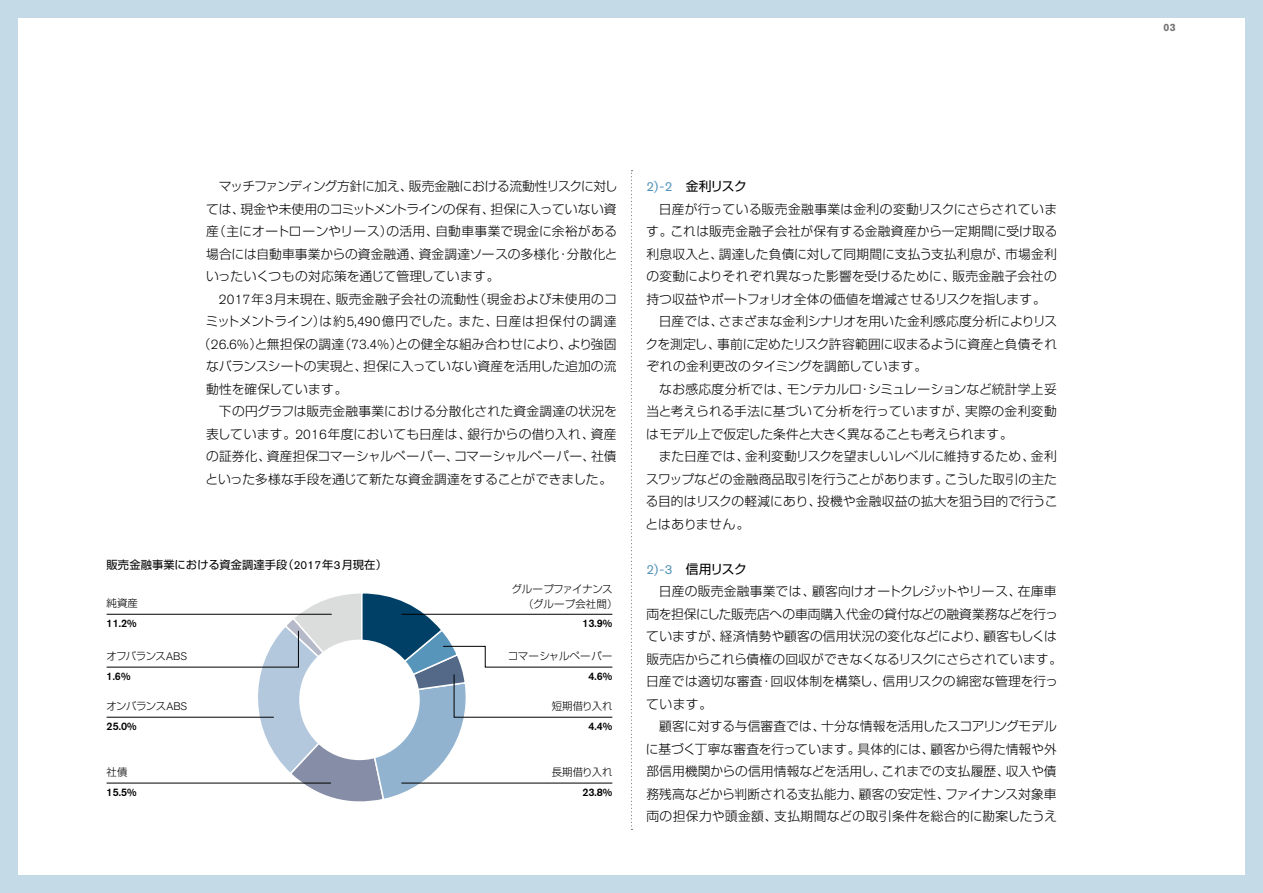
<style>
.page{position:relative;width:1263px;height:893px;background:#fff}
.page>*{position:absolute;margin:0;border:0;box-sizing:border-box;transform-origin:0 0}
.t1{font:300 12.75px/22.5px "Shin Go Pr 5";letter-spacing:.01em;color:#000;text-align:justify}
.t2{font:300 12.75px "Shin Go Pr 5";letter-spacing:.04em;color:#000}
.t3{font:300 12.75px "Shin Go Pr 5";letter-spacing:-.01em;color:#000}
.t4{font:300 12.75px "Shin Go Pr 5";letter-spacing:-.015em;color:#000}
.t5{font:300 12.75px "Shin Go Pr 5";letter-spacing:.03em;color:#000}
.t6{font:12.75px "Shin Go Pr 5";letter-spacing:-.065em;color:#000}
.t7{font:11.25px "Shin Go Pr 5";letter-spacing:.01em;color:#000}
.t8{font:500 10.8px "Nissan AG";color:#000}
.t9{font:300 10.5px/14.2px "Shin Go Pr 5";letter-spacing:-.015em;color:#000}
.t10{font:700 10.5px "Nissan AG";color:#727171}
.s1{font-family:"Nissan AG";font-size:13.2px}
.s2{font-family:"Nissan AG";font-size:11.55px}
.s3{font-family:"Nissan AG";font-size:10.8px}
.s4{font-family:"Nissan AG";font-size:13.2px;color:#5795bb}
</style>
<div class="page">
<svg style="left:631px;top:170px;width:1px;height:660px"></svg>
<div style="left:0;top:0;width:17px;height:893px;background:#c4dae7"></div>
<div style="left:1246px;top:0;width:17px;height:893px;background:#c4dae7"></div>
<div style="left:0;top:0;width:1263px;height:17px;background:#c4dae7"></div>
<div style="left:0;top:876px;width:1263px;height:17px;background:#c4dae7"></div>
<svg style="left:106px;top:593px;width:507px;height:209px"></svg>
<hr style="left:401px;top:783px;width:211px;height:1px;background:#000">
<p class="t1" style="left:206px;top:174px;width:413px;text-indent:13px">マッチファンディング方針に加え、販売金融における流動性リスクに対しては、現金や未使用のコミットメントラインの保有、担保に入っていない資産（主にオートローンやリース）の活用、自動車事業で現金に余裕がある場合には自動車事業からの資金融通、資金調達ソースの多様化・分散化といったいくつもの対応策を通じて管理しています。</p>
<p class="t1" style="left:219px;top:286px;width:399px"><span class="s1">2017</span>年<span class="s1">3</span>月末現在、販売金融子会社の流動性（現金および未使用のコ</p>
<p class="t2" style="left:206px;top:311px;width:412px">ミットメントライン）は約<span class="s1">5,490</span>億円でした。また、日産は担保付の調達</p>
<p class="t1" style="left:198px;top:331px;width:420px">（<span class="s1">26.6%</span>）と無担保の調達（<span class="s1">73.4%</span>）との健全な組み合わせにより、より強固</p>
<p class="t3" style="left:206px;top:356px;width:412px">なバランスシートの実現と、担保に入っていない資産を活用した追加の流</p>
<p class="t1" style="left:206px;top:376px;width:143px">動性を確保しています。</p>
<p class="t1" style="left:219px;top:399px;width:399px">下の円グラフは販売金融事業における分散化された資金調達の状況を</p>
<p class="t1" style="left:206px;top:421px;width:412px">表しています。<span class="s1">2016</span>年度においても日産は、銀行からの借り入れ、資産</p>
<p class="t1" style="left:206px;top:444px;width:412px">の証券化、資産担保コマーシャルペーパー、コマーシャルペーパー、社債</p>
<p class="t1" style="left:205px;top:466px;width:408px">といった多様な手段を通じて新たな資金調達をすることができました。</p>
<p class="t7" style="left:107px;top:556px;width:282px">販売金融事業における資金調達手段（<span class="s2">2017</span>年<span class="s2">3</span>月現在）</p>
<p class="t9" style="left:107px;top:595px;width:33px">純資産</p>
<p class="t8" style="left:107px;top:616px;width:31px">11.2%</p>
<p class="t9" style="left:106px;top:648px;width:82px">オフバランス<span class="s3">ABS</span></p>
<p class="t8" style="left:107px;top:669px;width:25px">1.6%</p>
<p class="t9" style="left:106px;top:698px;width:82px">オンバランス<span class="s3">ABS</span></p>
<p class="t8" style="left:107px;top:719px;width:31px">25.0%</p>
<p class="t9" style="left:107px;top:764px;width:22px">社債</p>
<p class="t8" style="left:107px;top:785px;width:31px">15.5%</p>
<p class="t9" style="left:523px;top:581px;width:96px;text-indent:-12px">グループファイナンス（グループ会社間）</p>
<p class="t8" style="left:582px;top:617px;width:31px">13.9%</p>
<p class="t9" style="left:508px;top:648px;width:106px">コマーシャルペーパー</p>
<p class="t8" style="left:588px;top:669px;width:25px">4.6%</p>
<p class="t9" style="left:552px;top:698px;width:62px">短期借り入れ</p>
<p class="t8" style="left:588px;top:719px;width:25px">4.4%</p>
<p class="t9" style="left:552px;top:764px;width:62px">長期借り入れ</p>
<p class="t8" style="left:582px;top:785px;width:31px">23.8%</p>
<p class="t6" style="left:646px;top:176px;width:102px"><span class="s4">2)-2</span>　金利リスク</p>
<p class="t1" style="left:659px;top:196px;width:400px">日産が行っている販売金融事業は金利の変動リスクにさらされていま</p>
<p class="t1" style="left:646px;top:219px;width:413px">す。これは販売金融子会社が保有する金融資産から一定期間に受け取る</p>
<p class="t1" style="left:646px;top:241px;width:412px">利息収入と、調達した負債に対して同期間に支払う支払利息が、市場金利</p>
<p class="t1" style="left:646px;top:264px;width:412px">の変動によりそれぞれ異なった影響を受けるために、販売金融子会社の</p>
<p class="t1" style="left:646px;top:286px;width:401px">持つ収益やポートフォリオ全体の価値を増減させるリスクを指します。</p>
<p class="t1" style="left:659px;top:309px;width:400px">日産では、さまざまな金利シナリオを用いた金利感応度分析によりリス</p>
<p class="t4" style="left:645px;top:333px;width:413px">クを測定し、事前に定めたリスク許容範囲に収まるように資産と負債それ</p>
<p class="t1" style="left:646px;top:354px;width:282px">ぞれの金利更改のタイミングを調節しています。</p>
<p class="t1" style="left:659px;top:376px;width:399px">なお感応度分析では、モンテカルロ・シミュレーションなど統計学上妥</p>
<p class="t1" style="left:646px;top:399px;width:412px">当と考えられる手法に基づいて分析を行っていますが、実際の金利変動</p>
<p class="t1" style="left:646px;top:421px;width:368px">はモデル上で仮定した条件と大きく異なることも考えられます。</p>
<p class="t1" style="left:659px;top:444px;width:400px">また日産では、金利変動リスクを望ましいレベルに維持するため、金利</p>
<p class="t1" style="left:646px;top:466px;width:412px">スワップなどの金融商品取引を行うことがあります。こうした取引の主た</p>
<p class="t1" style="left:646px;top:489px;width:413px">る目的はリスクの軽減にあり、投機や金融収益の拡大を狙う目的で行うこ</p>
<p class="t1" style="left:646px;top:511px;width:105px">とはありません。</p>
<p class="t6" style="left:646px;top:558px;width:102px"><span class="s4">2)-3</span>　信用リスク</p>
<p class="t1" style="left:659px;top:579px;width:399px">日産の販売金融事業では、顧客向けオートクレジットやリース、在庫車</p>
<p class="t1" style="left:646px;top:601px;width:413px">両を担保にした販売店への車両購入代金の貸付などの融資業務などを行っ</p>
<p class="t1" style="left:646px;top:624px;width:412px">ていますが、経済情勢や顧客の信用状況の変化などにより、顧客もしくは</p>
<p class="t1" style="left:646px;top:646px;width:417px">販売店からこれら債権の回収ができなくなるリスクにさらされています。</p>
<p class="t1" style="left:646px;top:669px;width:413px">日産では適切な審査・回収体制を構築し、信用リスクの綿密な管理を行っ</p>
<p class="t1" style="left:646px;top:691px;width:67px">ています。</p>
<p class="t1" style="left:659px;top:714px;width:399px">顧客に対する与信審査では、十分な情報を活用したスコアリングモデル</p>
<p class="t1" style="left:646px;top:736px;width:412px">に基づく丁寧な審査を行っています。具体的には、顧客から得た情報や外</p>
<p class="t1" style="left:646px;top:759px;width:412px">部信用機関からの信用情報などを活用し、これまでの支払履歴、収入や債</p>
<p class="t1" style="left:646px;top:781px;width:412px">務残高などから判断される支払能力、顧客の安定性、ファイナンス対象車</p>
<p class="t5" style="left:646px;top:806px;width:412px">両の担保力や頭金額、支払期間などの取引条件を総合的に勘案したうえ</p>
<p class="t10" style="left:1164px;top:21px;width:13px">03</p>
</div>
